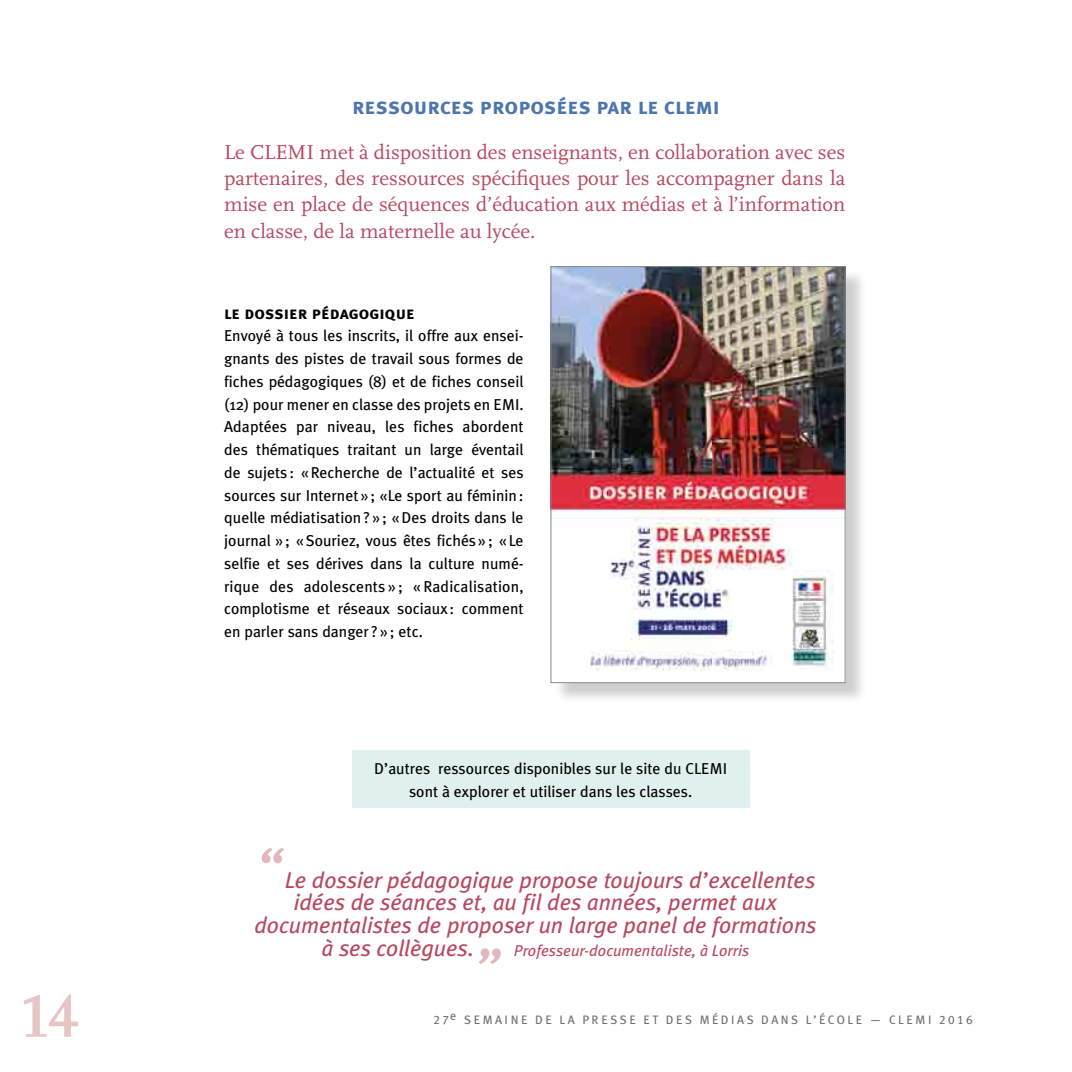
<style>
.page{position:relative;width:1072px;height:1072px;background:#fff}
.page>*{position:absolute;margin:0;border:0;box-sizing:border-box;transform-origin:0 0}
.t1{font:700 63px "Scala Caps";color:#e6c5c7}
.t2{font:italic 56px "Meta Plus";color:#e1b8bc}
.t3{font:italic 22.75px "Meta Plus";letter-spacing:-.005em;color:#b84860}
.t4{font:22.75px "Meta Plus Bold Caps";color:#4e76ae}
.t5{font:21px/26.2px "Scala";color:#b84860;text-align:justify}
.t6{font:17.5px "Meta Plus Bold Caps";color:#000}
.t7{font:15.75px/22.8px "Meta Plus";color:#000;text-align:justify}
.t8{font:italic 15.75px "Meta Plus";color:#b84860}
.t9{font:12.25px "Meta Plus Book Caps";letter-spacing:.2em;color:#706f6f}
</style>
<div class="page">
<div style="left:553px;top:269px;width:314px;height:435px;background:#000;opacity:.2"></div>
<img style="left:552px;top:268px;width:291px;height:413px">
<div style="left:550px;top:266px;width:295px;height:417px;border:1px solid #878787"></div>
<div style="left:352px;top:750px;width:397px;height:58px;background:#e0f0ed"></div>
<h1 class="t1" style="left:20px;top:980px;width:60px">14</h1>
<h3 class="t4" style="left:352px;top:93px;width:369px">ressources proposées par le clemi</h3>
<p class="t5" style="left:224px;top:139px;width:622px">Le CLEMI met à disposition des enseignants, en collaboration avec ses partenaires, des ressources spécifiques pour les accompagner dans la mise en place de séquences d’éducation aux médias et à l’information en classe, de la maternelle au lycée.</p>
<p class="t6" style="left:224px;top:302px;width:192px">le dossier pédagogique</p>
<p class="t7" style="left:224px;top:324px;width:301px">Envoyé à tous les inscrits, il offre aux ensei&shy;gnants des pistes de travail sous formes de fiches pédagogiques (8) et de fiches conseil (12) pour mener en classe des projets en EMI.<br>Adaptées par niveau, les fiches abordent des thématiques traitant un large éventail de sujets : « Recherche de l’actualité et ses sources sur Internet » ; «Le sport au féminin : quelle médiatisation ? » ; « Des droits dans le journal » ; « Souriez, vous êtes fichés » ; « Le selfie et ses dérives dans la culture numé&shy;rique des adolescents » ; « Radicalisation, complotisme et réseaux sociaux : comment en parler sans danger ? » ; etc.</p>
<h2 class="t2" style="left:256px;top:835px;width:27px">“</h2>
<p class="t7" style="left:409px;top:757px;width:294px;text-indent:-35px">D’autres ressources disponibles sur le site du Clemi sont à explorer et utiliser dans les classes.</p>
<h3 class="t3" style="left:285px;top:866px;width:532px">Le dossier pédagogique propose toujours d’excellentes</h3>
<h3 class="t3" style="left:294px;top:889px;width:485px">idées de séances et, au fil des années, permet aux</h3>
<h3 class="t3" style="left:254px;top:912px;width:563px">documentalistes de proposer un large panel de formations</h3>
<h3 class="t3" style="left:322px;top:934px;width:154px">à ses collègues.</h3>
<h2 class="t2" style="left:480px;top:904px;width:28px">„</h2>
<p class="t8" style="left:514px;top:941px;width:237px">Professeur-documentaliste, à Lorris</p>
<p class="t9" style="left:433px;top:1012px;width:25px">27<sup>e</sup></p>
<p class="t9" style="left:464px;top:1012px;width:451px">SEMAINE DE LA PRE SSE E T DE S M ÉDIA S DAN S L’ÉCOLE — CLEMI</p>
<p class="t9" style="left:939px;top:1012px;width:35px">2016</p>
</div>
